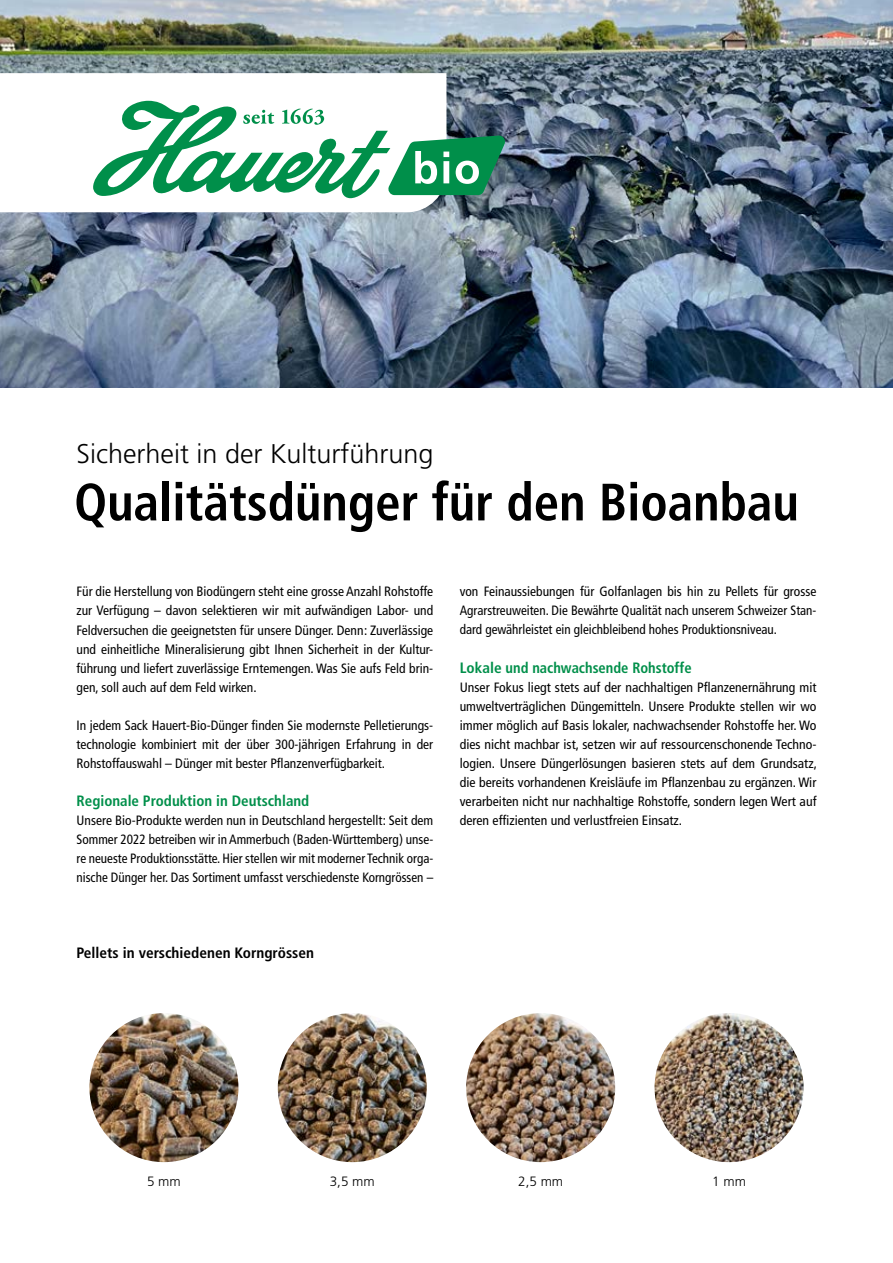
<style>
.page{position:relative;width:893px;height:1263px;background:#fff}
.page>*{position:absolute;margin:0;border:0;box-sizing:border-box;transform-origin:0 0}
.t1{font:700 condensed 52.5px "Frutiger LT Std";color:#000}
.t2{font:300 27px "Frutiger LT Std";color:#000}
.t3{font:700 condensed 15px "Frutiger LT Std";color:#008f4a}
.t4{font:700 condensed 15px "Frutiger LT Std";color:#000}
.t5{font:condensed 13.5px/19px "Frutiger LT Std";color:#000;text-align:justify}
.t6{font:300 13.5px "Frutiger LT Std";color:#000}
</style>
<div class="page">
<img style="left:0;top:0;width:893px;height:387px">
<svg style="left:0;top:73px;width:446px;height:139px"></svg>
<svg style="left:93px;top:101px;width:412px;height:97px"></svg>
<img style="left:89px;top:1013px;width:149px;height:149px;border-radius:75px">
<img style="left:654px;top:1013px;width:149px;height:149px;border-radius:75px">
<img style="left:466px;top:1013px;width:149px;height:149px;border-radius:75px">
<img style="left:278px;top:1013px;width:149px;height:149px;border-radius:75px">
<h2 class="t2" style="left:77px;top:439px;width:359px">Sicherheit in der Kulturführung</h2>
<h1 class="t1" style="left:74px;top:471px;width:726px">Qualitätsdünger für den Bioanbau</h1>
<p class="t5" style="left:77px;top:582px;width:358px">Für die Herstellung von Biodüngern steht eine grosse Anzahl Rohstoffe zur Verfügung – davon selektieren wir mit aufwändigen Labor- und Feldversuchen die geeignetsten für unsere Dünger. Denn: Zuverlässige und einheitliche Mineralisierung gibt Ihnen Sicherheit in der Kultur&shy;führung und liefert zuverlässige Erntemengen. Was Sie aufs Feld brin&shy;gen, soll auch auf dem Feld wirken.</p>
<p class="t5" style="left:77px;top:715px;width:358px">In jedem Sack Hauert-Bio-Dünger finden Sie modernste Pelletierungs&shy;technologie kombiniert mit der über 300-jährigen Erfahrung in der Rohstoffauswahl – Dünger mit bester Pflanzenverfügbarkeit.</p>
<p class="t3" style="left:77px;top:792px;width:234px">Regionale Produktion in Deutschland</p>
<p class="t5" style="left:77px;top:811px;width:358px">Unsere Bio-Produkte werden nun in Deutschland hergestellt: Seit dem Sommer 2022 betreiben wir in Ammerbuch (Baden-Württemberg) unse&shy;re neueste Produktionsstätte. Hier stellen wir mit moderner Technik orga&shy;nische Dünger her. Das Sortiment umfasst verschiedenste Korngrössen –</p>
<p class="t4" style="left:77px;top:944px;width:239px">Pellets in verschiedenen Korngrössen</p>
<p class="t5" style="left:460px;top:582px;width:358px">von Feinaussiebungen für Golfanlagen bis hin zu Pellets für grosse Agrarstreuweiten. Die Bewährte Qualität nach unserem Schweizer Stan&shy;dard gewährleistet ein gleichbleibend hohes Produktionsniveau.</p>
<p class="t3" style="left:460px;top:658px;width:233px">Lokale und nachwachsende Rohstoffe</p>
<p class="t5" style="left:460px;top:677px;width:359px">Unser Fokus liegt stets auf der nachhaltigen Pflanzenernährung mit umweltverträglichen Düngemitteln. Unsere Produkte stellen wir wo immer möglich auf Basis lokaler, nachwachsender Rohstoffe her. Wo dies nicht machbar ist, setzen wir auf ressourcenschonende Techno&shy;logien. Unsere Düngerlösungen basieren stets auf dem Grundsatz, die bereits vorhandenen Kreisläufe im Pflanzenbau zu ergänzen. Wir verarbeiten nicht nur nachhaltige Rohstoffe, sondern legen Wert auf deren effizienten und verlustfreien Einsatz.</p>
<p class="t6" style="left:147px;top:1174px;width:35px">5 mm</p>
<p class="t6" style="left:330px;top:1174px;width:47px">3,5 mm</p>
<p class="t6" style="left:518px;top:1174px;width:47px">2,5 mm</p>
<p class="t6" style="left:712px;top:1174px;width:35px">1 mm</p>
</div>
